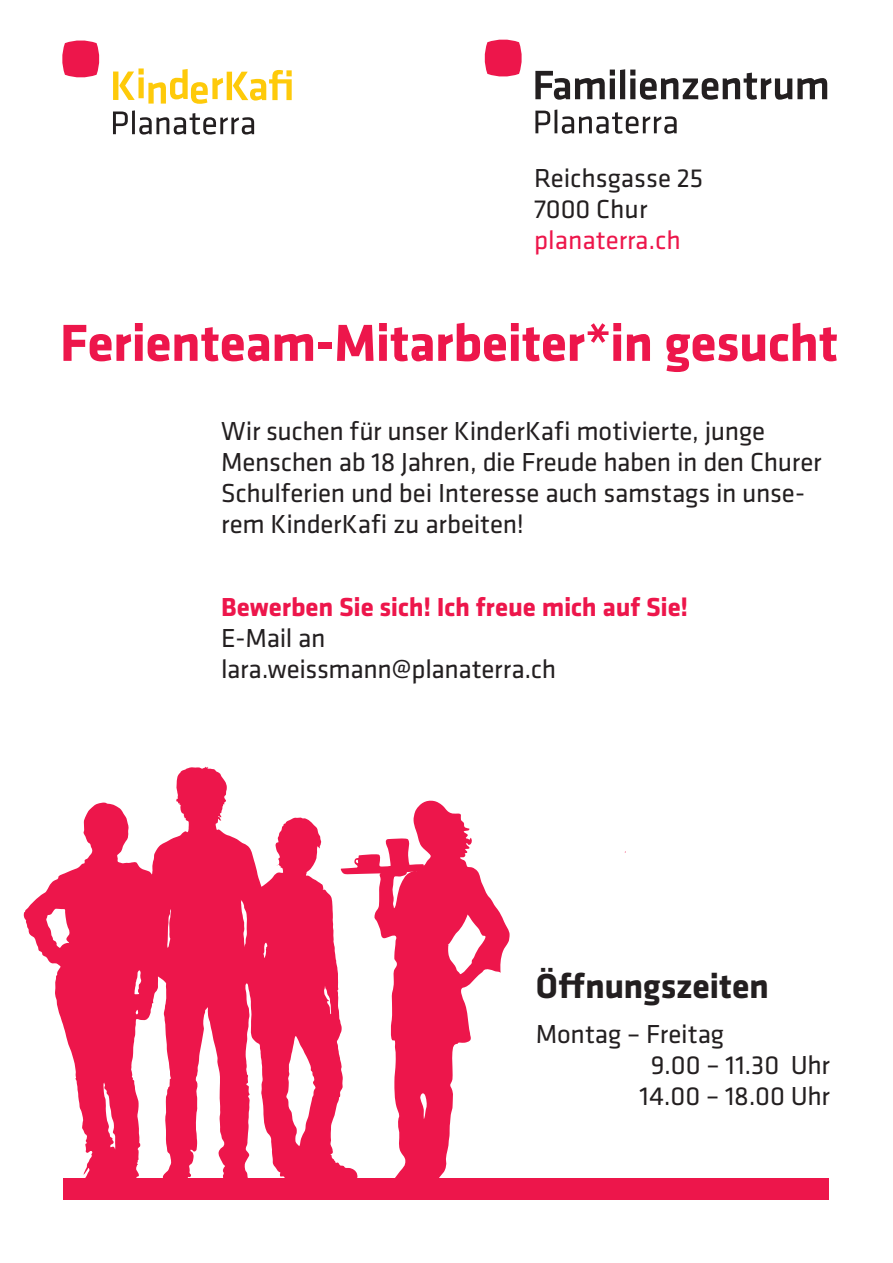
<style>
.page{position:relative;width:893px;height:1263px;background:#fff}
.page>*{position:absolute;margin:0;border:0;box-sizing:border-box;transform-origin:0 0}
.Halber_Abstand{font:700 54px "Klavika Basic";letter-spacing:-.01em;color:#ed164b}
.Bold_16pt{font:700 36px "Klavika Basic";letter-spacing:-.005em;color:#231f20}
.Halber_Abstand-2{font:27px/31px "Klavika Basic";letter-spacing:-.01em;color:#231f20}
.Tab_Rechts{font:27px/31px "Klavika Basic";letter-spacing:-.005em;color:#231f20}
.Halber_Abstand-3{font:700 27px "Klavika Basic";letter-spacing:-.01em;color:#ed164b}
.t1{font:27px "Klavika Basic";color:#ed164b}
</style>
<div class="page">
<svg style="left:485px;top:40px;width:37px;height:37px"></svg>
<svg style="left:535px;top:69px;width:292px;height:31px"></svg>
<svg style="left:535px;top:111px;width:15px;height:22px"></svg>
<hr style="left:554px;top:110px;width:3px;height:23px;background:#231f20">
<svg style="left:562px;top:112px;width:115px;height:22px"></svg>
<svg style="left:62px;top:40px;width:38px;height:38px"></svg>
<svg style="left:113px;top:111px;width:15px;height:23px"></svg>
<hr style="left:132px;top:110px;width:3px;height:24px;background:#231f20">
<svg style="left:139px;top:113px;width:115px;height:22px"></svg>
<svg style="left:113px;top:68px;width:179px;height:36px"></svg>
<div style="left:64px;top:1178px;width:765px;height:21px;background:#ed164b"></div>
<svg style="left:24px;top:766px;width:334px;height:424px;fill:#ed164b"></svg>
<svg style="left:374px;top:800px;width:136px;height:378px"></svg>
<svg style="left:340px;top:838px;width:86px;height:36px"></svg>
<p class="Halber_Abstand-2" style="left:534px;top:161px;width:171px">Reichsgasse 25</p>
<p class="Halber_Abstand-2" style="left:534px;top:192px;width:115px">7000 Chur</p>
<p class="t1" style="left:534px;top:222px;width:148px">planaterra.ch</p>
<p class="Halber_Abstand" style="left:60px;top:304px;width:780px">Ferienteam-Mitarbeiter*in gesucht</p>
<p class="Halber_Abstand-2" style="left:221px;top:415px;width:602px">Wir suchen für unser KinderKafi motivierte, junge Menschen ab 18 Jahren, die Freude haben in den Churer Schulferien und bei Interesse auch samstags in unse&shy;rem KinderKafi zu arbeiten!</p>
<p class="Halber_Abstand-3" style="left:221px;top:588px;width:469px">Bewerben Sie sich! Ich freue mich auf Sie!</p>
<p class="Halber_Abstand-2" style="left:221px;top:622px;width:337px">E-Mail an lara.weissmann@planaterra.ch</p>
<p class="Bold_16pt" style="left:536px;top:960px;width:235px">Öffnungszeiten</p>
<p class="Tab_Rechts" style="left:651px;top:1017px;width:180px;text-indent:-115px">Montag – Freitag<br>9.00 – 11.30 Uhr</p>
<p class="Tab_Rechts" style="left:640px;top:1079px;width:192px">14.00 – 18.00 Uhr</p>
</div>
